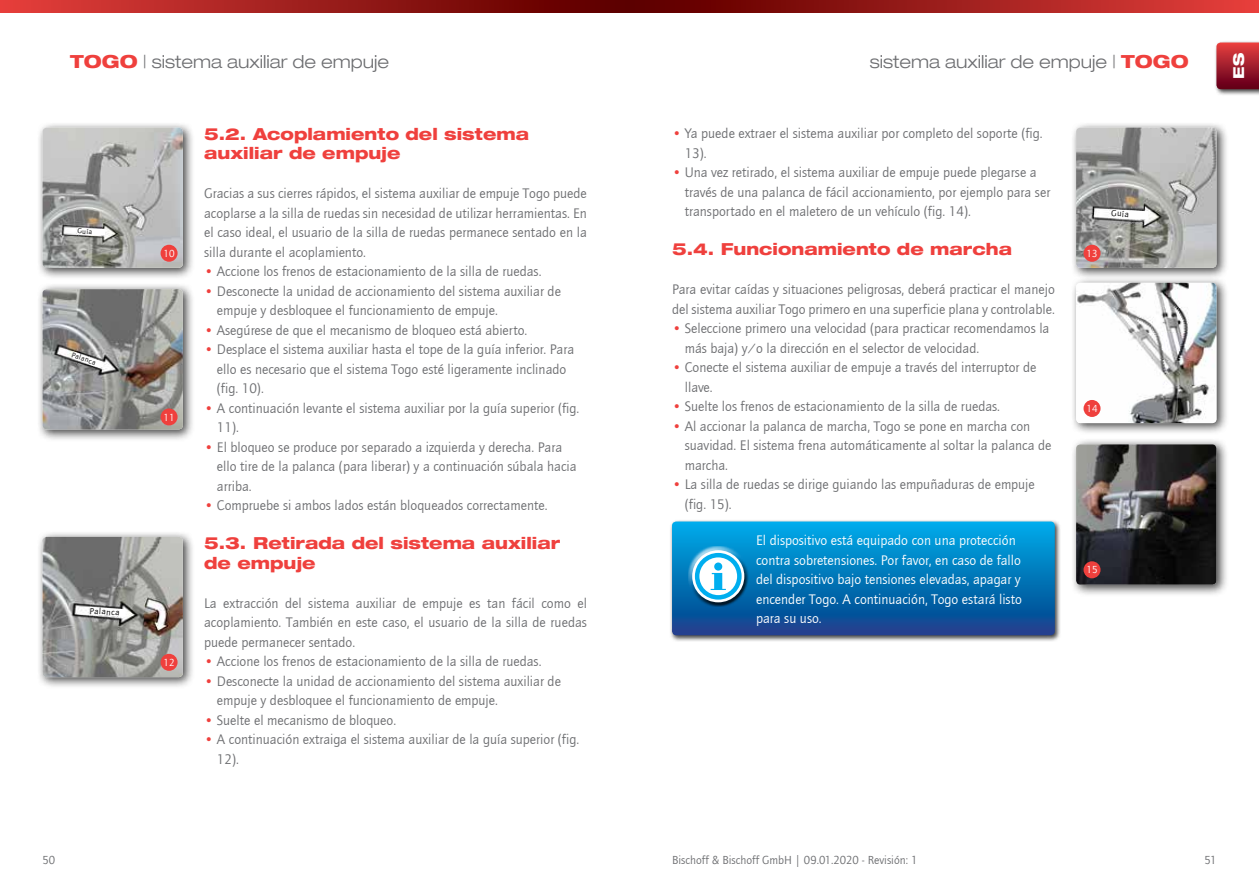
<style>
.page{position:relative;width:1259px;height:893px;background:#fff}
.page>*{position:absolute;margin:0;border:0;box-sizing:border-box;transform-origin:0 0}
.t1{font:300 18px "Helve Neu Lig Ext";color:#6d6e71}
.t2{font:800 16.5px/19.5px "Helve Neu Hea Ext";color:#ef403d}
.t3{font:800 15px "Helve Neu Hea Ext";color:#fff}
.t4{font:14.25px/19.5px "Quay Sans";color:#6d6e71}
.t5{font:14.25px/19.5px "Quay Sans";color:#fff}
.t6{font:12px "Quay Sans";color:#6d6e71}
.t7{font:10.5px "Quay Sans";color:#fff}
.t8{font:9px "Quay Sans";color:#000}
.t9{font:7.5px "Quay Sans";color:#000}
.s1{font-family:"Helve Neu Hea Ext";font-weight:800;color:#ef403d}
.s2{color:#ef403d}
</style>
<div class="page">
<svg style="left:0;top:0;width:629px;height:12px;background:#9d1d1b"></svg>
<svg style="left:629px;top:0;width:630px;height:12px;background:#9e1d1b"></svg>
<div style="left:1213px;top:40px;width:46px;height:56px;background:#000;opacity:.75"></div>
<svg style="left:1216px;top:43px;width:43px;height:46px;background:#a31f2e"></svg>
<div style="left:669px;top:519px;width:392px;height:123px;background:#000;opacity:.75"></div>
<svg style="left:672px;top:521px;width:382px;height:114px;background:#0e7bbb"></svg>
<div style="left:714px;top:562px;width:8px;height:9px;background:#00aeef;border-radius:50%"></div>
<div style="left:37px;top:531px;width:158px;height:158px;background:#000;opacity:.75"></div>
<img style="left:43px;top:537px;width:140px;height:140px">
<div style="left:161px;top:654px;width:17px;height:17px;background:#ef403d;border-radius:50%"></div>
<div style="left:1070px;top:121px;width:158px;height:159px;background:#000;opacity:.75"></div>
<img style="left:1076px;top:128px;width:140px;height:140px">
<div style="left:1083px;top:245px;width:17px;height:17px;background:#ef403d;border-radius:50%"></div>
<div style="left:1070px;top:277px;width:158px;height:158px;background:#000;opacity:.75"></div>
<img style="left:1076px;top:283px;width:140px;height:140px">
<div style="left:1083px;top:400px;width:17px;height:17px;background:#ef403d;border-radius:50%"></div>
<div style="left:1070px;top:438px;width:158px;height:158px;background:#000;opacity:.75"></div>
<img style="left:1076px;top:444px;width:140px;height:141px">
<div style="left:1083px;top:561px;width:17px;height:17px;background:#ef403d;border-radius:50%"></div>
<svg style="left:1111px;top:209px;width:37px;height:11px"></svg>
<svg style="left:89px;top:607px;width:37px;height:10px"></svg>
<div style="left:37px;top:121px;width:158px;height:159px;background:#000;opacity:.75"></div>
<img style="left:43px;top:128px;width:140px;height:140px">
<div style="left:161px;top:245px;width:17px;height:17px;background:#ef403d;border-radius:50%"></div>
<div style="left:37px;top:283px;width:158px;height:158px;background:#000;opacity:.75"></div>
<img style="left:43px;top:289px;width:140px;height:140px">
<div style="left:161px;top:408px;width:17px;height:17px;background:#ef403d;border-radius:50%"></div>
<svg style="left:77px;top:228px;width:29px;height:8px"></svg>
<svg style="left:71px;top:352px;width:31px;height:16px"></svg>
<p class="t1" style="left:70px;top:50px;width:320px"><span class="s1">TOGO</span> | sistema auxiliar de empuje</p>
<p class="t1" style="left:870px;top:50px;width:320px">sistema auxiliar de empuje | <span class="s1">TOGO</span></p>
<p class="t9" style="left:78px;top:227px;width:16px;rotate:3deg">Guía</p>
<p class="t9" style="left:73px;top:351px;width:26px;rotate:19deg">Palanca</p>
<p class="t8" style="left:90px;top:606px;width:31px;rotate:4deg">Palanca</p>
<p class="t7" style="left:163px;top:248px;width:13px">10</p>
<p class="t7" style="left:163px;top:411px;width:13px">11</p>
<p class="t7" style="left:163px;top:657px;width:13px">12</p>
<p class="t2" style="left:204px;top:123px;width:326px">5.2. Acoplamiento del sistema auxiliar de empuje</p>
<p class="t4" style="left:204px;top:184px;width:384px;text-align:justify">Gracias a sus cierres rápidos, el sistema auxiliar de empuje Togo puede acoplarse a la silla de ruedas sin necesidad de utilizar herramientas. En el caso ideal, el usuario de la silla de ruedas permanece sentado en la silla durante el acoplamiento.</p>
<p class="t4" style="left:204px;top:262px;width:339px"><span class="s2">•</span> Accione los frenos de estacionamiento de la silla de ruedas.</p>
<p class="t4" style="left:217px;top:281px;width:345px;text-indent:-13px"><span class="s2">•</span> Desconecte la unidad de accionamiento del sistema auxiliar de empuje y desbloquee el funcionamiento de empuje.</p>
<p class="t4" style="left:204px;top:320px;width:325px"><span class="s2">•</span> Asegúrese de que el mecanismo de bloqueo está abierto.</p>
<p class="t4" style="left:217px;top:340px;width:359px;text-indent:-13px"><span class="s2">•</span> Desplace el sistema auxiliar hasta el tope de la guía inferior. Para ello es necesario que el sistema Togo esté ligeramente inclinado (fig. 10).</p>
<p class="t4" style="left:217px;top:398px;width:364px;text-indent:-13px"><span class="s2">•</span> A continuación levante el sistema auxiliar por la guía superior (fig.<br>11).</p>
<p class="t4" style="left:217px;top:437px;width:361px;text-indent:-13px"><span class="s2">•</span> El bloqueo se produce por separado a izquierda y derecha. Para ello tire de la palanca (para liberar) y a continuación súbala hacia arriba.</p>
<p class="t4" style="left:204px;top:496px;width:345px"><span class="s2">•</span> Compruebe si ambos lados están bloqueados correctamente.</p>
<p class="t2" style="left:204px;top:533px;width:358px">5.3. Retirada del sistema auxiliar de empuje</p>
<p class="t4" style="left:204px;top:593px;width:384px;text-align:justify">La extracción del sistema auxiliar de empuje es tan fácil como el acoplamiento. También en este caso, el usuario de la silla de ruedas puede permanecer sentado.</p>
<p class="t4" style="left:204px;top:652px;width:339px"><span class="s2">•</span> Accione los frenos de estacionamiento de la silla de ruedas.</p>
<p class="t4" style="left:217px;top:671px;width:345px;text-indent:-13px"><span class="s2">•</span> Desconecte la unidad de accionamiento del sistema auxiliar de empuje y desbloquee el funcionamiento de empuje.</p>
<p class="t4" style="left:204px;top:710px;width:193px"><span class="s2">•</span> Suelte el mecanismo de bloqueo.</p>
<p class="t4" style="left:217px;top:730px;width:364px;text-indent:-13px"><span class="s2">•</span> A continuación extraiga el sistema auxiliar de la guía superior (fig.<br>12).</p>
<p class="t4" style="left:685px;top:124px;width:359px;text-indent:-13px"><span class="s2">•</span> Ya puede extraer el sistema auxiliar por completo del soporte (fig.<br>13).</p>
<p class="t4" style="left:685px;top:163px;width:367px;text-indent:-13px"><span class="s2">•</span> Una vez retirado, el sistema auxiliar de empuje puede plegarse a través de una palanca de fácil accionamiento, por ejemplo para ser transportado en el maletero de un vehículo (fig. 14).</p>
<p class="t2" style="left:672px;top:239px;width:341px">5.4. Funcionamiento de marcha</p>
<p class="t4" style="left:672px;top:280px;width:384px">Para evitar caídas y situaciones peligrosas, deberá practicar el manejo del sistema auxiliar Togo primero en una superficie plana y controlable.</p>
<p class="t4" style="left:685px;top:319px;width:366px;text-indent:-13px"><span class="s2">•</span> Seleccione primero una velocidad (para practicar recomendamos la más baja) y/o la dirección en el selector de velocidad.</p>
<p class="t4" style="left:685px;top:358px;width:353px;text-indent:-13px"><span class="s2">•</span> Conecte el sistema auxiliar de empuje a través del interruptor de llave.</p>
<p class="t4" style="left:672px;top:397px;width:329px"><span class="s2">•</span> Suelte los frenos de estacionamiento de la silla de ruedas.</p>
<p class="t4" style="left:685px;top:416px;width:368px;text-indent:-13px"><span class="s2">•</span> Al accionar la palanca de marcha, Togo se pone en marcha con suavidad. El sistema frena automáticamente al soltar la palanca de marcha.</p>
<p class="t4" style="left:685px;top:475px;width:351px;text-indent:-13px"><span class="s2">•</span> La silla de ruedas se dirige guiando las empuñaduras de empuje (fig. 15).</p>
<p class="t5" style="left:756px;top:531px;width:267px">El dispositivo está equipado con una protección contra sobretensiones. Por favor, en caso de fallo del dispositivo bajo tensiones elevadas, apagar y encender Togo. A continuación, Togo estará listo para su uso.</p>
<p class="t7" style="left:1086px;top:247px;width:13px">13</p>
<p class="t8" style="left:1111px;top:208px;width:19px;rotate:3deg">Guía</p>
<p class="t7" style="left:1086px;top:403px;width:13px">14</p>
<p class="t7" style="left:1086px;top:564px;width:13px">15</p>
<p class="t3" style="left:1229px;top:79px;width:27px;rotate:-90deg">ES</p>
<p class="t6" style="left:672px;top:853px;width:247px">Bischoff &amp; Bischoff GmbH | 09.01.2020 - Revisión: 1</p>
<p class="t6" style="left:43px;top:853px;width:14px">50</p>
<p class="t6" style="left:1204px;top:853px;width:13px">51</p>
</div>
